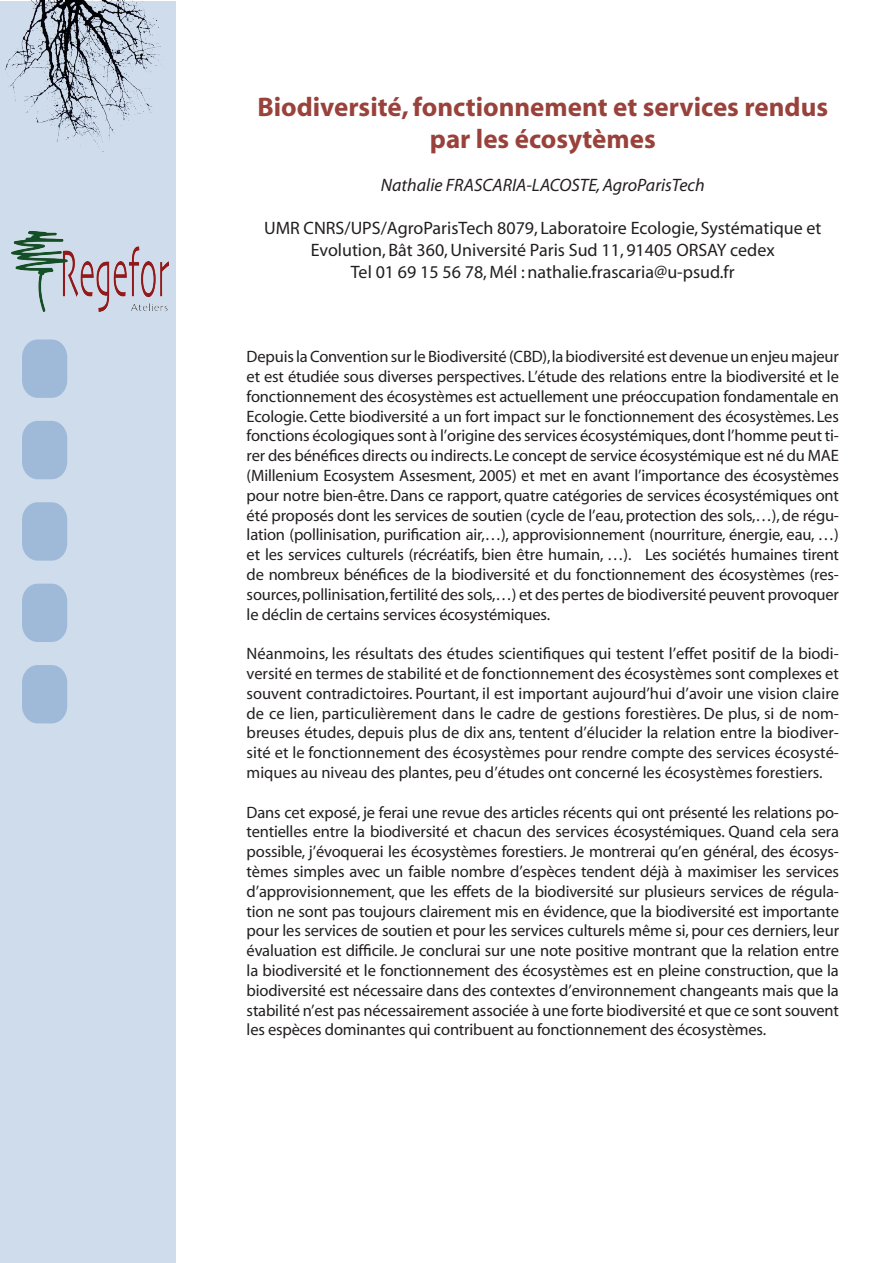
<style>
.page{position:relative;width:893px;height:1263px;background:#fff}
.page>*{position:absolute;margin:0;border:0;box-sizing:border-box;transform-origin:0 0}
.t1{font:700 27px/32.4px "Myriad";color:#99423c;text-align:center}
.t2{font:18px/21.6px "Myriad";color:#231f20;text-align:center}
.t3{font:italic 18px "Myriad";color:#231f20}
.t4{font:16.5px/19.8px "Myriad";letter-spacing:-.01em;color:#231f20;text-align:justify}
</style>
<div class="page">
<div style="left:0;top:1px;width:176px;height:1262px;background:#cedcec"></div>
<svg style="left:22px;top:502px;width:45px;height:59px;background:#a3bcd9"></svg>
<svg style="left:22px;top:421px;width:45px;height:58px;background:#a2bbd9"></svg>
<svg style="left:22px;top:584px;width:45px;height:58px;background:#a2bbd9"></svg>
<svg style="left:22px;top:665px;width:45px;height:58px;background:#a3bbd9"></svg>
<img style="left:12px;top:232px;width:156px;height:80px">
<svg style="left:22px;top:339px;width:45px;height:59px;background:#a3bcd9"></svg>
<img style="left:5px;top:0;width:157px;height:152px">
<h1 class="t1" style="left:257px;top:91px;width:572px">Biodiversité, fonctionnement et services rendus par les écosytèmes</h1>
<p class="t3" style="left:381px;top:176px;width:325px">Nathalie FRASCARIA-LACOSTE, AgroParisTech</p>
<p class="t2" style="left:264px;top:218px;width:559px">UMR CNRS/UPS/AgroParisTech 8079, Laboratoire Ecologie, Systématique et<br>Evolution, Bât 360, Université Paris Sud 11, 91405 ORSAY cedex<br>Tel 01 69 15 56 78, Mél : nathalie.frascaria@u-psud.fr</p>
<p class="t4" style="left:247px;top:347px;width:594px">Depuis la Convention sur le Biodiversité (CBD), la biodiversité est devenue un enjeu majeur et est étudiée sous diverses perspectives. L’étude des relations entre la biodiversité et le fonctionnement des écosystèmes est actuellement une préoccupation fondamentale en Ecologie. Cette biodiversité a un fort impact sur le fonctionnement des écosystèmes. Les fonctions écologiques sont à l’origine des services écosystémiques, dont l’homme peut ti&shy;rer des bénéfices directs ou indirects. Le concept de service écosystémique est né du MAE (Millenium Ecosystem Assesment, 2005) et met en avant l’importance des écosystèmes pour notre bien-être. Dans ce rapport, quatre catégories de services écosystémiques ont été proposés dont les services de soutien (cycle de l’eau, protection des sols,…), de régu&shy;lation (pollinisation, purification air,…), approvisionnement (nourriture, énergie, eau, …) et les services culturels (récréatifs, bien être humain, …). Les sociétés humaines tirent de nombreux bénéfices de la biodiversité et du fonctionnement des écosystèmes (res&shy;sources, pollinisation, fertilité des sols,…) et des pertes de biodiversité peuvent provoquer le déclin de certains services écosystémiques.</p>
<p class="t4" style="left:247px;top:644px;width:594px">Néanmoins, les résultats des études scientifiques qui testent l’effet positif de la biodi&shy;versité en termes de stabilité et de fonctionnement des écosystèmes sont complexes et souvent contradictoires. Pourtant, il est important aujourd’hui d’avoir une vision claire de ce lien, particulièrement dans le cadre de gestions forestières. De plus, si de nom&shy;breuses études, depuis plus de dix ans, tentent d’élucider la relation entre la biodiver&shy;sité et le fonctionnement des écosystèmes pour rendre compte des services écosysté&shy;miques au niveau des plantes, peu d’études ont concerné les écosystèmes forestiers.</p>
<p class="t4" style="left:247px;top:803px;width:594px">Dans cet exposé, je ferai une revue des articles récents qui ont présenté les relations po&shy;tentielles entre la biodiversité et chacun des services écosystémiques. Quand cela sera possible, j’évoquerai les écosystèmes forestiers. Je montrerai qu’en général, des écosys&shy;tèmes simples avec un faible nombre d’espèces tendent déjà à maximiser les services d’approvisionnement, que les effets de la biodiversité sur plusieurs services de régula&shy;tion ne sont pas toujours clairement mis en évidence, que la biodiversité est importante pour les services de soutien et pour les services culturels même si, pour ces derniers, leur évaluation est difficile. Je conclurai sur une note positive montrant que la relation entre la biodiversité et le fonctionnement des écosystèmes est en pleine construction, que la biodiversité est nécessaire dans des contextes d’environnement changeants mais que la stabilité n’est pas nécessairement associée à une forte biodiversité et que ce sont souvent les espèces dominantes qui contribuent au fonctionnement des écosystèmes.</p>
</div>
